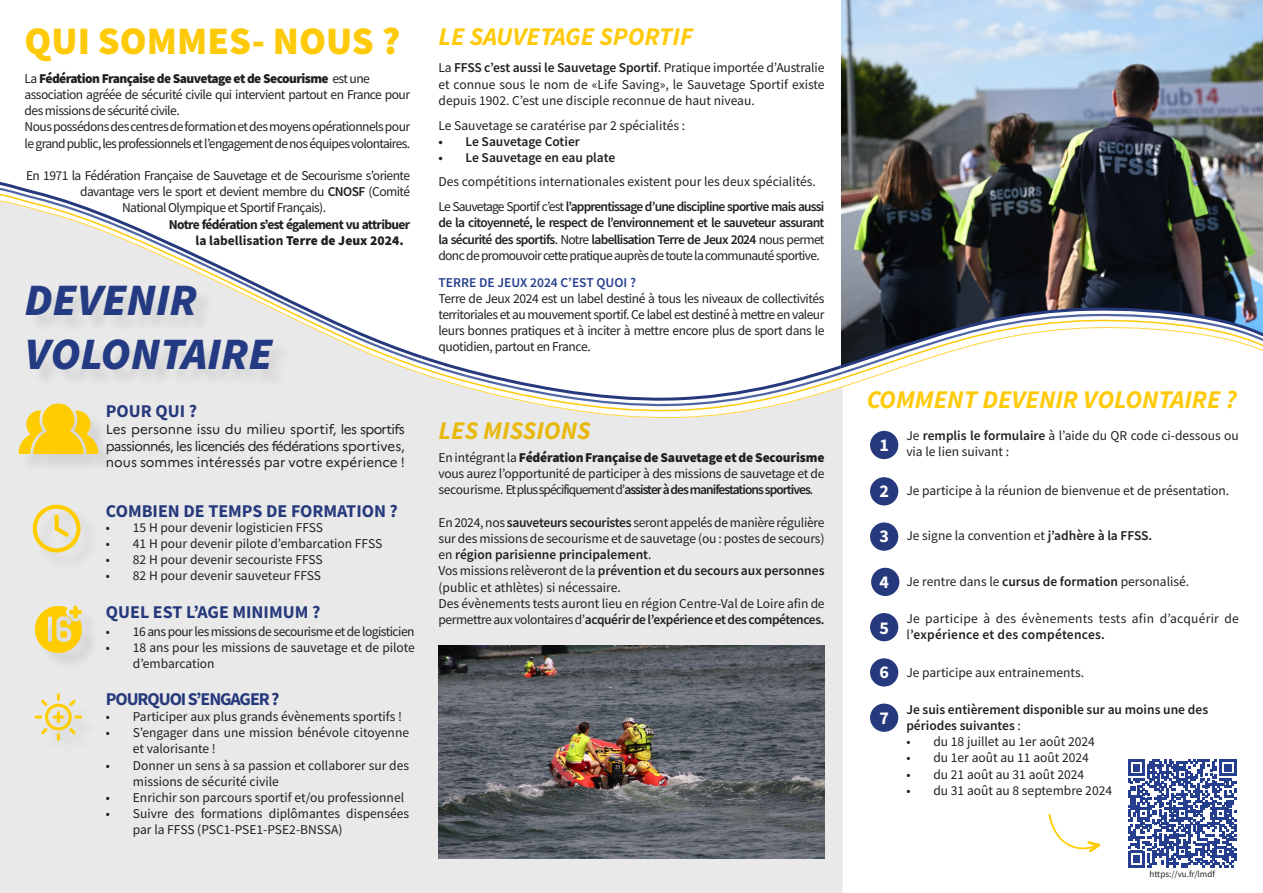
<style>
.page{position:relative;width:1263px;height:893px;background:#fff}
.page>*{position:absolute;margin:0;border:0;box-sizing:border-box;transform-origin:0 0}
.t1{font:italic 900 45px "Source Sans Pro";color:#253f8e}
.t2{font:900 39px "Source Sans Pro";color:#feca0a}
.Style_de_paragraphe{font:italic 700 25.5px "Source Sans Pro";color:#feca0a}
.t3{font:700 18px "Source Sans Pro";color:#26397c}
.t4{font:700 18px "Source Sans Pro";letter-spacing:-.06em;color:#26397c}
.t5{font:700 18px "Source Sans Pro";color:#fff}
.t6{font:13.5px/16.2px "Source Sans Pro";color:#231f20}
.t7{font:600 13.5px/16.2px "Source Sans Pro";color:#231f20;text-align:justify}
.t8{font:13.5px/16.2px "Source Sans Pro";letter-spacing:-.04em;color:#231f20}
.t9{font:13.5px/16.2px "Source Sans Pro";letter-spacing:-.05em;color:#231f20}
.t10{font:13.5px/16.2px "Marianne";color:#231f20;text-align:justify}
.t11{font:13.5px/16.2px "Source Sans Pro";letter-spacing:.02em;color:#231f20}
.t12{font:700 13.5px/16.2px "Source Sans Pro";letter-spacing:-.05em;color:#231f20}
.t13{font:900 13.5px "Source Sans Pro";letter-spacing:-.04em;color:#231f20}
.t14{font:600 13.5px "Source Sans Pro";color:#253f8e}
.t15{font:9px "Source Sans Pro";color:#231f20}
.s1{font-weight:400}
.s2{font-weight:600}
.s3{font-weight:900}
</style>
<div class="page">
<img style="left:841px;top:0;width:422px;height:305px">
<div style="left:0;top:418px;width:843px;height:475px;background:#e9e9e9"></div>
<svg style="left:0;top:197px;width:844px;height:221px"></svg>
<svg style="left:413px;top:305px;width:850px;height:106px"></svg>
<div style="left:35px;top:507px;width:64px;height:64px;background:#e6e6e6"></div>
<svg style="left:33px;top:505px;width:48px;height:47px"></svg>
<div style="left:21px;top:406px;width:96px;height:66px;background:#231f20;opacity:.1"></div>
<svg style="left:18px;top:403px;width:80px;height:51px;background:#f6d44c"></svg>
<div style="left:38px;top:696px;width:62px;height:63px;background:#e9e9e9"></div>
<svg style="left:35px;top:693px;width:47px;height:48px"></svg>
<img style="left:438px;top:646px;width:386px;height:212px">
<div style="left:37px;top:608px;width:63px;height:64px;background:#e5e5e5"></div>
<svg style="left:35px;top:606px;width:47px;height:47px"></svg>
<div style="left:870px;top:431px;width:28px;height:28px;background:#26397c;border-radius:50%"></div>
<div style="left:870px;top:477px;width:28px;height:28px;background:#26397c;border-radius:50%"></div>
<div style="left:870px;top:522px;width:28px;height:29px;background:#26397c;border-radius:50%"></div>
<div style="left:871px;top:568px;width:28px;height:28px;background:#26397c;border-radius:50%"></div>
<div style="left:870px;top:613px;width:28px;height:28px;background:#26397c;border-radius:50%"></div>
<div style="left:870px;top:658px;width:28px;height:29px;background:#26397c;border-radius:50%"></div>
<div style="left:870px;top:704px;width:28px;height:28px;background:#26397c;border-radius:50%"></div>
<svg style="left:1128px;top:759px;width:108px;height:108px"></svg>
<svg style="left:1048px;top:814px;width:53px;height:39px"></svg>
<p class="t2" style="left:25px;top:14px;width:377px">QUI SOMMES- NOUS ?</p>
<p class="t13" style="left:25px;top:69px;width:347px"><span class="s1">La</span> Fédération Française de Sauvetage et de Secourisme <span class="s1">est une</span></p>
<p class="t8" style="left:25px;top:86px;width:387px">association agréée de sécurité civile qui intervient partout en France pour des missions de sécurité civile.</p>
<p class="t9" style="left:25px;top:119px;width:387px">Nous possédons des centres de formation et des moyens opérationnels pour le grand public, les professionnels et l’engagement de nos équipes volontaires.</p>
<p class="t8" style="left:26px;top:167px;width:386px">En 1971 la Fédération Française de Sauvetage et de Secourisme s’oriente</p>
<p class="t8" style="left:80px;top:183px;width:331px">davantage vers le sport et devient membre du <span class="s2">CNOSF</span> (Comité</p>
<p class="t8" style="left:122px;top:200px;width:206px">National Olympique et Sportif Français).</p>
<p class="t12" style="left:196px;top:216px;width:216px;text-indent:-27px">Notre fédération s’est également vu attribuer la labellisation <span class="s3">Terre de Jeux 2024.</span></p>
<p class="t1" style="left:25px;top:269px;width:174px">DEVENIR</p>
<p class="t1" style="left:25px;top:323px;width:250px">VOLONTAIRE</p>
<p class="t3" style="left:106px;top:399px;width:93px">POUR QUI ?</p>
<p class="t10" style="left:106px;top:421px;width:301px">Les personne issu du milieu sportif, les sportifs passionnés, les licenciés des fédérations sportives, nous sommes intéressés par votre expérience !</p>
<p class="t3" style="left:106px;top:499px;width:294px">COMBIEN DE TEMPS DE FORMATION ?</p>
<p class="t6" style="left:106px;top:519px;width:219px">• 15 H pour devenir logisticien FFSS</p>
<p class="t6" style="left:106px;top:535px;width:278px">• 41 H pour devenir pilote d’embarcation FFSS</p>
<p class="t6" style="left:106px;top:552px;width:218px">• 82 H pour devenir secouriste FFSS</p>
<p class="t6" style="left:106px;top:568px;width:217px">• 82 H pour devenir sauveteur FFSS</p>
<p class="t3" style="left:106px;top:600px;width:216px">QUEL EST L’AGE MINIMUM ?</p>
<p class="t8" style="left:106px;top:623px;width:310px">• 16 ans pour les missions de secourisme et de logisticien</p>
<p class="t6" style="left:133px;top:639px;width:283px;text-indent:-27px">• 18 ans pour les missions de sauvetage et de pilote d’embarcation</p>
<p class="t4" style="left:106px;top:687px;width:175px">POURQUOI S’ENGAGER ?</p>
<p class="t6" style="left:106px;top:708px;width:298px">• Participer aux plus grands évènements sportifs !</p>
<p class="t6" style="left:133px;top:725px;width:278px;text-indent:-27px">• S’engager dans une mission bénévole citoyenne et valorisante !</p>
<p class="t6" style="left:133px;top:757px;width:278px;text-indent:-27px">• Donner un sens à sa passion et collaborer sur des missions de sécurité civile</p>
<p class="t6" style="left:106px;top:789px;width:300px">• Enrichir son parcours sportif et/ou professionnel</p>
<p class="t6" style="left:133px;top:806px;width:278px;text-indent:-27px">• Suivre des formations diplômantes dispensées par la FFSS (PSC1-PSE1-PSE2-BNSSA)</p>
<p class="Style_de_paragraphe" style="left:438px;top:20px;width:256px">LE SAUVETAGE SPORTIF</p>
<p class="t6" style="left:438px;top:60px;width:387px;text-align:justify">La <span class="s2">FFSS c’est aussi le Sauvetage Sportif</span>. Pratique importée d’Australie et connue sous le nom de «Life Saving», le Sauvetage Sportif existe depuis 1902. C’est une disciple reconnue de haut niveau.</p>
<p class="t6" style="left:438px;top:117px;width:248px">Le Sauvetage se caratérise par 2 spécialités :</p>
<p class="t7" style="left:438px;top:133px;width:143px">• Le Sauvetage Cotier</p>
<p class="t7" style="left:438px;top:150px;width:178px">• Le Sauvetage en eau plate</p>
<p class="t6" style="left:438px;top:173px;width:379px">Des compétitions internationales existent pour les deux spécialités.</p>
<p class="t7" style="left:438px;top:199px;width:387px"><span class="s1">Le Sauvetage Sportif c’est</span> l’apprentissage d’une discipline sportive mais aussi de la citoyenneté, le respect de l’environnement et le sauveteur assurant la sécurité des sportifs<span class="s1">. Notre</span> labellisation Terre de Jeux 2024 <span class="s1">nous permet donc de promouvoir cette pratique auprès de toute la communauté sportive.</span></p>
<p class="t14" style="left:438px;top:273px;width:199px">TERRE DE JEUX 2024 C’EST QUOI ?</p>
<p class="t6" style="left:438px;top:290px;width:387px;text-align:justify">Terre de Jeux 2024 est un label destiné à tous les niveaux de collectivités territoriales et au mouvement sportif. Ce label est destiné à mettre en valeur leurs bonnes pratiques et à inciter à mettre encore plus de sport dans le quotidien, partout en France.</p>
<p class="Style_de_paragraphe" style="left:438px;top:413px;width:154px">LES MISSIONS</p>
<p class="t6" style="left:438px;top:449px;width:387px;text-align:justify">En intégrant la <span class="s3">Fédération Française de Sauvetage et de Secourisme </span>vous aurez l’opportunité de participer à des missions de sauvetage et de secourisme. Et plus spécifiquement d’<span class="s2">assister à des manifestations sportives</span>.</p>
<p class="t6" style="left:438px;top:514px;width:387px;text-align:justify">En 2024, nos <span class="s2">sauveteurs secouristes</span> seront appelés de manière régulière sur des missions de secourisme et de sauvetage (ou : postes de secours) en <span class="s2">région parisienne principalement</span>.</p>
<p class="t6" style="left:438px;top:563px;width:387px">Vos missions relèveront de la <span class="s2">prévention et du secours aux personnes </span>(public et athlètes) si nécessaire.</p>
<p class="t6" style="left:438px;top:595px;width:387px">Des évènements tests auront lieu en région Centre-Val de Loire afin de permettre aux volontaires d’<span class="s2">acquérir de l’expérience et des compétences.</span></p>
<p class="Style_de_paragraphe" style="left:867px;top:382px;width:371px">COMMENT DEVENIR VOLONTAIRE ?</p>
<p class="t5" style="left:879px;top:432px;width:11px">1</p>
<p class="t6" style="left:906px;top:427px;width:334px">Je <span class="s2">remplis le formulaire</span> à l’aide du QR code ci-dessous ou via le lien suivant :</p>
<p class="t5" style="left:879px;top:479px;width:11px">2</p>
<p class="t6" style="left:906px;top:482px;width:324px">Je participe à la réunion de bienvenue et de présentation.</p>
<p class="t5" style="left:879px;top:524px;width:11px">3</p>
<p class="t6" style="left:906px;top:528px;width:247px">Je signe la convention et <span class="s2">j’adhère à la FFSS.</span></p>
<p class="t5" style="left:879px;top:570px;width:11px">4</p>
<p class="t6" style="left:906px;top:573px;width:284px">Je rentre dans le <span class="s2">cursus de formation</span> personalisé.</p>
<p class="t5" style="left:879px;top:615px;width:11px">5</p>
<p class="t11" style="left:906px;top:610px;width:334px">Je participe à des évènements tests afin d’acquérir de l<span class="s2">’expérience et des compétences.</span></p>
<p class="t5" style="left:879px;top:660px;width:11px">6</p>
<p class="t6" style="left:906px;top:664px;width:179px">Je participe aux entrainements.</p>
<p class="t5" style="left:879px;top:706px;width:11px">7</p>
<p class="t7" style="left:906px;top:701px;width:303px">Je suis entièrement disponible sur au moins une des</p>
<p class="t7" style="left:906px;top:717px;width:116px">périodes suivantes <span class="s1">:</span></p>
<p class="t6" style="left:906px;top:733px;width:190px">• du 18 juillet au 1er août 2024</p>
<p class="t6" style="left:906px;top:750px;width:184px">• du 1er août au 11 août 2024</p>
<p class="t6" style="left:906px;top:766px;width:179px">• du 21 août au 31 août 2024</p>
<p class="t6" style="left:906px;top:782px;width:207px">• du 31 août au 8 septembre 2024</p>
<p class="t15" style="left:1149px;top:869px;width:67px">https://vu.fr/lmdf</p>
</div>
